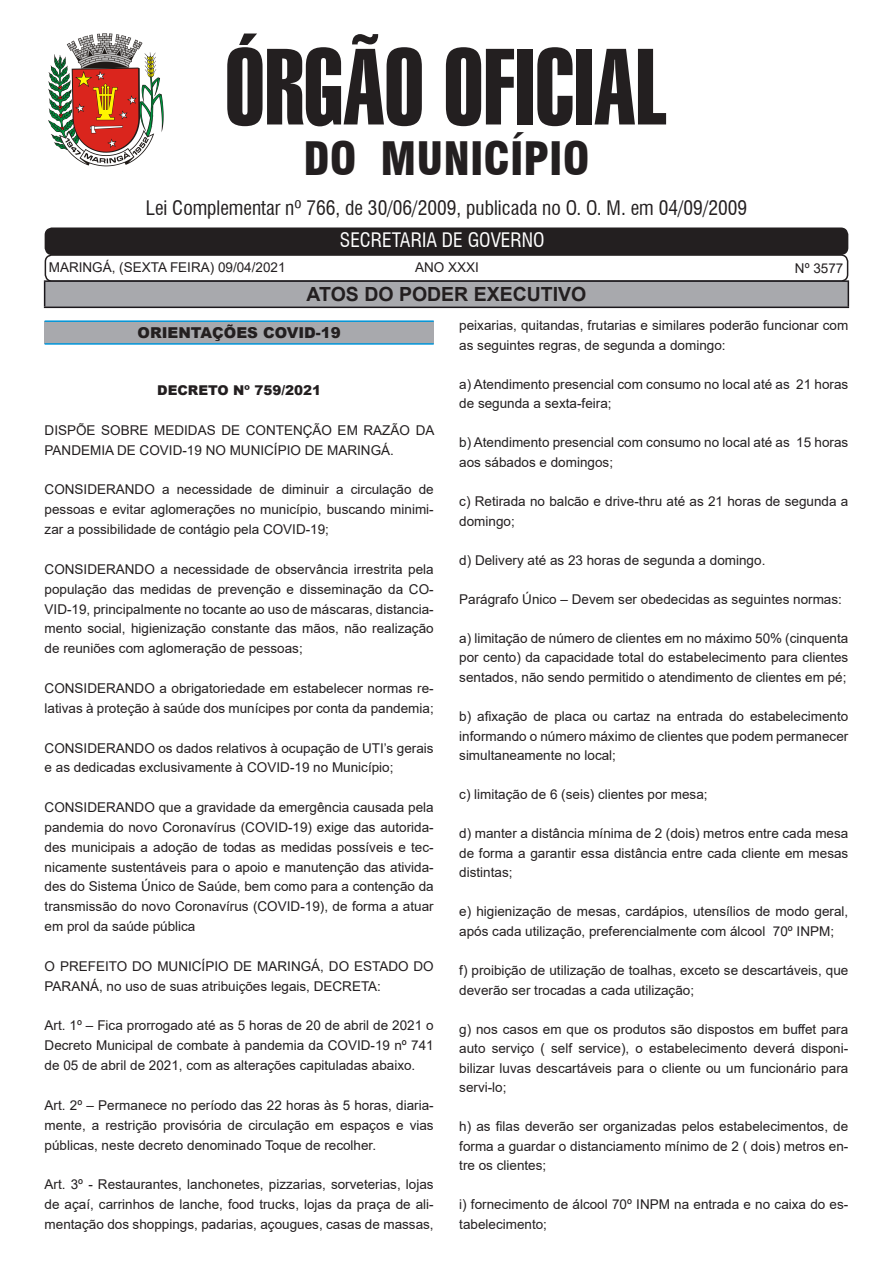
<style>
.page{position:relative;width:893px;height:1263px;background:#fff}
.page>*{position:absolute;margin:0;border:0;box-sizing:border-box;transform-origin:0 0}
.t1{font:105px "Swiss 911 BT Extra Compressed";color:#231f20}
.t2{font:900 condensed 45px "Swiss 721 BT";color:#231f20}
.t3{font:condensed 19.5px "Swiss 721 BT";color:#231f20}
.t4{font:700 19.5px "Arial";color:#231f20}
.t5{font:condensed 19.5px "Swiss 721 BT";color:#fff}
.t6{font:900 15px "Arial";color:#231f20}
.t7{font:13.5px/19.8px "Arial";color:#231f20}
.t8{font:900 13.5px "Arial";color:#231f20}
</style>
<div class="page">
<div style="left:45px;top:228px;width:803px;height:26px;background:#231f20;border-radius:7px"></div>
<div style="left:45px;top:227px;width:803px;height:28px;border:2px solid #231f20;border-radius:7px"></div>
<div style="left:45px;top:254px;width:803px;height:28px;border:2px solid #231f20;border-radius:7px"></div>
<div style="left:45px;top:281px;width:803px;height:26px;background:#a8a9ad"></div>
<hr style="left:44px;top:280px;width:805px;height:2px;background:#1a171b">
<svg style="left:44px;top:282px;width:1px;height:25px"></svg>
<svg style="left:848px;top:282px;width:1px;height:25px"></svg>
<hr style="left:44px;top:307px;width:805px;height:1px;background:#1a171b">
<svg style="left:48px;top:33px;width:116px;height:133px"></svg>
<div style="left:45px;top:321px;width:389px;height:23px;background:#a8a9ad"></div>
<hr style="left:45px;top:320px;width:389px;height:2px;background:#0095d9">
<hr style="left:45px;top:343px;width:389px;height:2px;background:#0095d9">
<p class="t1" style="left:225px;top:28px;width:444px">ÓRGÃO OFICIAL</p>
<p class="t2" style="left:303px;top:132px;width:288px">DO MUNICÍPIO</p>
<p class="t3" style="left:146px;top:196px;width:603px">Lei Complementar nº 766, de 30/06/2009, publicada no O. O. M. em 04/09/2009</p>
<p class="t5" style="left:340px;top:228px;width:206px">SECRETARIA DE GOVERNO</p>
<p class="t7" style="left:49px;top:257px;width:238px">MARINGÁ, (SEXTA FEIRA) 09/04/2021</p>
<p class="t7" style="left:415px;top:257px;width:65px">ANO XXXI</p>
<p class="t7" style="left:795px;top:258px;width:50px">Nº 3577</p>
<p class="t4" style="left:307px;top:281px;width:281px">ATOS DO PODER EXECUTIVO</p>
<p class="t6" style="left:137px;top:322px;width:205px">ORIENTAÇÕES COVID-19</p>
<p class="t8" style="left:157px;top:381px;width:165px">DECRETO Nº 759/2021</p>
<p class="t7" style="left:45px;top:420px;width:391px">DISPÕE SOBRE MEDIDAS DE CONTENÇÃO EM RAZÃO DA<br>PANDEMIA DE COVID-19 NO MUNICÍPIO DE MARINGÁ.</p>
<p class="t7" style="left:45px;top:480px;width:391px;text-align:justify">CONSIDERANDO a necessidade de diminuir a circulação de pessoas e evitar aglomerações no município, buscando minimi&shy;zar a possibilidade de contágio pela COVID-19;</p>
<p class="t7" style="left:45px;top:559px;width:391px;text-align:justify">CONSIDERANDO a necessidade de observância irrestrita pela população das medidas de prevenção e disseminação da CO-VID-19, principalmente no tocante ao uso de máscaras, distancia&shy;mento social, higienização constante das mãos, não realização de reuniões com aglomeração de pessoas;</p>
<p class="t7" style="left:45px;top:678px;width:391px">CONSIDERANDO a obrigatoriedade em estabelecer normas re&shy;lativas à proteção à saúde dos munícipes por conta da pandemia;</p>
<p class="t7" style="left:45px;top:738px;width:391px">CONSIDERANDO os dados relativos à ocupação de UTI’s gerais e as dedicadas exclusivamente à COVID-19 no Município;</p>
<p class="t7" style="left:45px;top:797px;width:391px;text-align:justify">CONSIDERANDO que a gravidade da emergência causada pela pandemia do novo Coronavírus (COVID-19) exige das autorida&shy;des municipais a adoção de todas as medidas possíveis e tec&shy;nicamente sustentáveis para o apoio e manutenção das ativida&shy;des do Sistema Único de Saúde, bem como para a contenção da transmissão do novo Coronavírus (COVID-19), de forma a atuar em prol da saúde pública</p>
<p class="t7" style="left:45px;top:956px;width:391px">O PREFEITO DO MUNICÍPIO DE MARINGÁ, DO ESTADO DO<br>PARANÁ, no uso de suas atribuições legais, DECRETA:</p>
<p class="t7" style="left:45px;top:1016px;width:391px;text-align:justify">Art. 1º – Fica prorrogado até as 5 horas de 20 de abril de 2021 o Decreto Municipal de combate à pandemia da COVID-19 nº 741 de 05 de abril de 2021, com as alterações capituladas abaixo.</p>
<p class="t7" style="left:45px;top:1095px;width:391px;text-align:justify">Art. 2º – Permanece no período das 22 horas às 5 horas, diaria&shy;mente, a restrição provisória de circulação em espaços e vias públicas, neste decreto denominado Toque de recolher.</p>
<p class="t7" style="left:45px;top:1174px;width:391px;text-align:justify">Art. 3º - Restaurantes, lanchonetes, pizzarias, sorveterias, lojas de açaí, carrinhos de lanche, food trucks, lojas da praça de ali&shy;mentação dos shoppings, padarias, açougues, casas de massas,</p>
<p class="t7" style="left:459px;top:316px;width:391px">peixarias, quitandas, frutarias e similares poderão funcionar com as seguintes regras, de segunda a domingo:</p>
<p class="t7" style="left:459px;top:374px;width:391px">a) Atendimento presencial com consumo no local até as 21 horas de segunda a sexta-feira;</p>
<p class="t7" style="left:459px;top:433px;width:391px">b) Atendimento presencial com consumo no local até as 15 horas aos sábados e domingos;</p>
<p class="t7" style="left:459px;top:491px;width:391px">c) Retirada no balcão e drive-thru até as 21 horas de segunda a domingo;</p>
<p class="t7" style="left:459px;top:550px;width:308px">d) Delivery até as 23 horas de segunda a domingo.</p>
<p class="t7" style="left:459px;top:589px;width:384px">Parágrafo Único – Devem ser obedecidas as seguintes normas:</p>
<p class="t7" style="left:459px;top:628px;width:391px;text-align:justify">a) limitação de número de clientes em no máximo 50% (cinquenta por cento) da capacidade total do estabelecimento para clientes sentados, não sendo permitido o atendimento de clientes em pé;</p>
<p class="t7" style="left:459px;top:706px;width:391px;text-align:justify">b) afixação de placa ou cartaz na entrada do estabelecimento informando o número máximo de clientes que podem permanecer simultaneamente no local;</p>
<p class="t7" style="left:459px;top:784px;width:250px">c) limitação de 6 (seis) clientes por mesa;</p>
<p class="t7" style="left:459px;top:824px;width:391px;text-align:justify">d) manter a distância mínima de 2 (dois) metros entre cada mesa de forma a garantir essa distância entre cada cliente em mesas distintas;</p>
<p class="t7" style="left:459px;top:902px;width:391px">e) higienização de mesas, cardápios, utensílios de modo geral, após cada utilização, preferencialmente com álcool 70º INPM;</p>
<p class="t7" style="left:459px;top:960px;width:391px">f) proibição de utilização de toalhas, exceto se descartáveis, que deverão ser trocadas a cada utilização;</p>
<p class="t7" style="left:459px;top:1019px;width:391px;text-align:justify">g) nos casos em que os produtos são dispostos em buffet para auto serviço ( self service), o estabelecimento deverá disponi&shy;bilizar luvas descartáveis para o cliente ou um funcionário para servi-lo;</p>
<p class="t7" style="left:459px;top:1117px;width:391px;text-align:justify">h) as filas deverão ser organizadas pelos estabelecimentos, de forma a guardar o distanciamento mínimo de 2 ( dois) metros en&shy;tre os clientes;</p>
<p class="t7" style="left:459px;top:1195px;width:391px">i) fornecimento de álcool 70º INPM na entrada e no caixa do es&shy;tabelecimento;</p>
</div>
